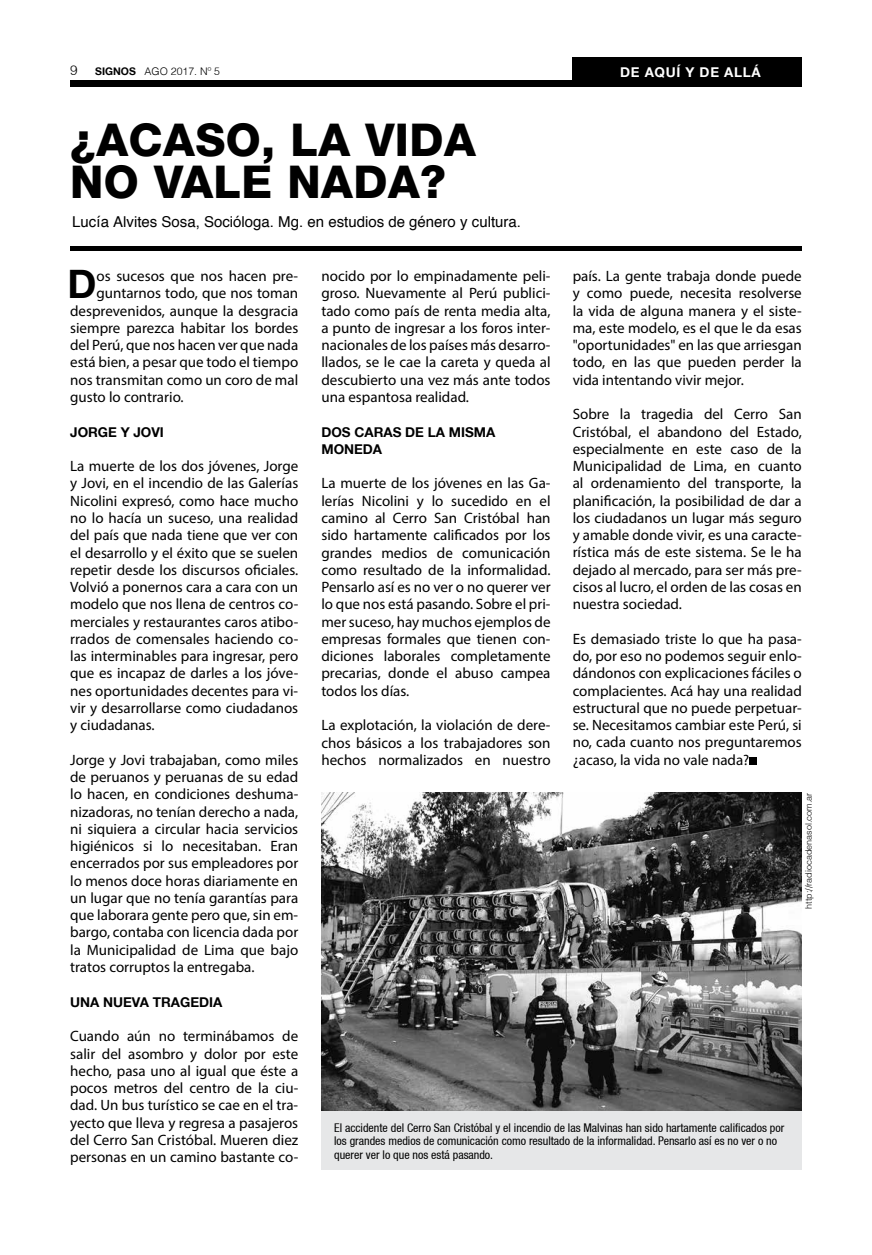
<style>
.page{position:relative;width:872px;height:1255px;background:#fff}
.page>*{position:absolute;margin:0;border:0;box-sizing:border-box;transform-origin:0 0}
.t1{font:800 45px "Helvetica 85";color:#000}
.t2{font:700 39.15px "Helvetica 75";color:#000}
.t3{font:15px/17.2px "Myriad Pro";color:#000;text-align:justify}
.t4{font:15px "Helvetica";color:#000}
.t5{font:700 13.5px/17.2px "Helvetica 75";color:#000}
.t6{font:700 13.5px "Helvetica 75";letter-spacing:.05em;color:#fff}
.t7{font:300 13.5px "Helvetica";color:#000}
.t8{font:condensed 12px/13.5px "Helvetica 57";color:#000}
.t9{font:300 10.5px "Helvetica";color:#000}
.t10{font:300 9px "Helvetica";color:#000}
.s1{font-family:"Helvetica 75";font-weight:700}
</style>
<div class="page">
<div style="left:70px;top:81px;width:731px;height:6px;background:#000"></div>
<div style="left:572px;top:57px;width:229px;height:30px;background:#000"></div>
<div style="left:749px;top:757px;width:7px;height:7px;background:#000"></div>
<hr style="left:70px;top:247px;width:731px;height:4px;background:#000">
<img style="left:322px;top:792px;width:479px;height:319px">
<div style="left:321px;top:1111px;width:480px;height:59px;background:#e6e7e8"></div>
<p class="t7" style="left:70px;top:61px;width:9px">9</p>
<p class="t9" style="left:95px;top:64px;width:126px"><span class="s1">SIGNOS</span> AGO 2017. Nº 5</p>
<p class="t6" style="left:620px;top:64px;width:142px">DE AQUÍ Y DE ALLÁ</p>
<h1 class="t1" style="left:70px;top:113px;width:92px">¿ACASO</h1>
<h1 class="t1" style="left:261px;top:113px;width:133px">, LA VIDA</h1>
<h1 class="t1" style="left:70px;top:155px;width:115px">NO VALE</h1>
<h1 class="t1" style="left:287px;top:155px;width:34px">NADA</h1>
<h1 class="t1" style="left:420px;top:155px;width:27px">?</h1>
<p class="t4" style="left:72px;top:212px;width:450px">Lucía Alvites Sosa, Socióloga. Mg. en estudios de género y cultura.</p>
<h2 class="t2" style="left:67px;top:260px;width:31px">D</h2>
<p class="t3" style="left:96px;top:267px;width:203px">os sucesos que nos hacen pre-</p>
<p class="t3" style="left:96px;top:284px;width:203px">guntarnos todo, que nos toman</p>
<p class="t3" style="left:70px;top:301px;width:229px">desprevenidos, aunque la desgracia</p>
<p class="t3" style="left:70px;top:319px;width:230px">siempre parezca habitar los bordes</p>
<p class="t3" style="left:70px;top:336px;width:230px">del Perú, que nos hacen ver que nada</p>
<p class="t3" style="left:70px;top:353px;width:229px">está bien, a pesar que todo el tiempo</p>
<p class="t3" style="left:70px;top:370px;width:229px">nos transmitan como un coro de mal</p>
<p class="t3" style="left:70px;top:388px;width:115px">gusto lo contrario.</p>
<p class="t5" style="left:70px;top:423px;width:95px">JORGE Y JOVI</p>
<p class="t3" style="left:70px;top:457px;width:230px">La muerte de los dos jóvenes, Jorge y Jovi, en el incendio de las Galerías Nicolini expresó, como hace mucho no lo hacía un suceso, una realidad del país que nada tiene que ver con el desarrollo y el éxito que se suelen repetir desde los discursos oficiales.<br>Volvió a ponernos cara a cara con un modelo que nos llena de centros co&shy;merciales y restaurantes caros atibo&shy;rrados de comensales haciendo co&shy;las interminables para ingresar, pero que es incapaz de darles a los jóve&shy;nes oportunidades decentes para vi&shy;vir y desarrollarse como ciudadanos y ciudadanas.</p>
<p class="t3" style="left:70px;top:751px;width:230px">Jorge y Jovi trabajaban, como miles de peruanos y peruanas de su edad lo hacen, en condiciones deshuma&shy;nizadoras, no tenían derecho a nada, ni siquiera a circular hacia servicios higiénicos si lo necesitaban. Eran encerrados por sus empleadores por lo menos doce horas diariamente en un lugar que no tenía garantías para que laborara gente pero que, sin em&shy;bargo, contaba con licencia dada por la Municipalidad de Lima que bajo tratos corruptos la entregaba.</p>
<p class="t5" style="left:70px;top:992px;width:154px">UNA NUEVA TRAGEDIA</p>
<p class="t3" style="left:70px;top:1027px;width:230px">Cuando aún no terminábamos de salir del asombro y dolor por este hecho, pasa uno al igual que éste a pocos metros del centro de la ciu&shy;dad. Un bus turístico se cae en el tra&shy;yecto que lleva y regresa a pasajeros del Cerro San Cristóbal. Mueren diez personas en un camino bastante co-</p>
<p class="t3" style="left:321px;top:267px;width:231px">nocido por lo empinadamente peli&shy;groso. Nuevamente al Perú publici&shy;tado como país de renta media alta, a punto de ingresar a los foros inter&shy;nacionales de los países más desarro&shy;llados, se le cae la careta y queda al descubierto una vez más ante todos una espantosa realidad.</p>
<p class="t5" style="left:321px;top:423px;width:175px">DOS CARAS DE LA MISMA<br>MONEDA</p>
<p class="t3" style="left:321px;top:474px;width:231px">La muerte de los jóvenes en las Ga&shy;lerías Nicolini y lo sucedido en el camino al Cerro San Cristóbal han sido hartamente calificados por los grandes medios de comunicación como resultado de la informalidad.<br>Pensarlo así es no ver o no querer ver lo que nos está pasando. Sobre el pri&shy;mer suceso, hay muchos ejemplos de empresas formales que tienen con&shy;diciones laborales completamente precarias, donde el abuso campea todos los días.</p>
<p class="t3" style="left:321px;top:716px;width:231px">La explotación, la violación de dere&shy;chos básicos a los trabajadores son hechos normalizados en nuestro</p>
<p class="t3" style="left:572px;top:267px;width:231px">país. La gente trabaja donde puede y como puede, necesita resolverse la vida de alguna manera y el siste&shy;ma, este modelo, es el que le da esas "oportunidades" en las que arriesgan todo, en las que pueden perder la vida intentando vivir mejor.</p>
<p class="t3" style="left:572px;top:405px;width:231px">Sobre la tragedia del Cerro San Cristóbal, el abandono del Estado, especialmente en este caso de la Municipalidad de Lima, en cuanto al ordenamiento del transporte, la planificación, la posibilidad de dar a los ciudadanos un lugar más seguro y amable donde vivir, es una caracte&shy;rística más de este sistema. Se le ha dejado al mercado, para ser más pre&shy;cisos al lucro, el orden de las cosas en nuestra sociedad.</p>
<p class="t3" style="left:572px;top:630px;width:231px">Es demasiado triste lo que ha pasa&shy;do, por eso no podemos seguir enlo&shy;dándonos con explicaciones fáciles o complacientes. Acá hay una realidad estructural que no puede perpetuar&shy;se. Necesitamos cambiar este Perú, si no, cada cuanto nos preguntaremos ¿acaso, la vida no vale nada?</p>
<p class="t10" style="left:803px;top:908px;width:118px;rotate:-90deg">http://radiocadenasol.com.ar</p>
<p class="t8" style="left:334px;top:1120px;width:451px">El accidente del Cerro San Cristóbal y el incendio de las Malvinas han sido hartamente calificados por los grandes medios de comunicación como resultado de la informalidad. Pensarlo así es no ver o no querer ver lo que nos está pasando.</p>
</div>
